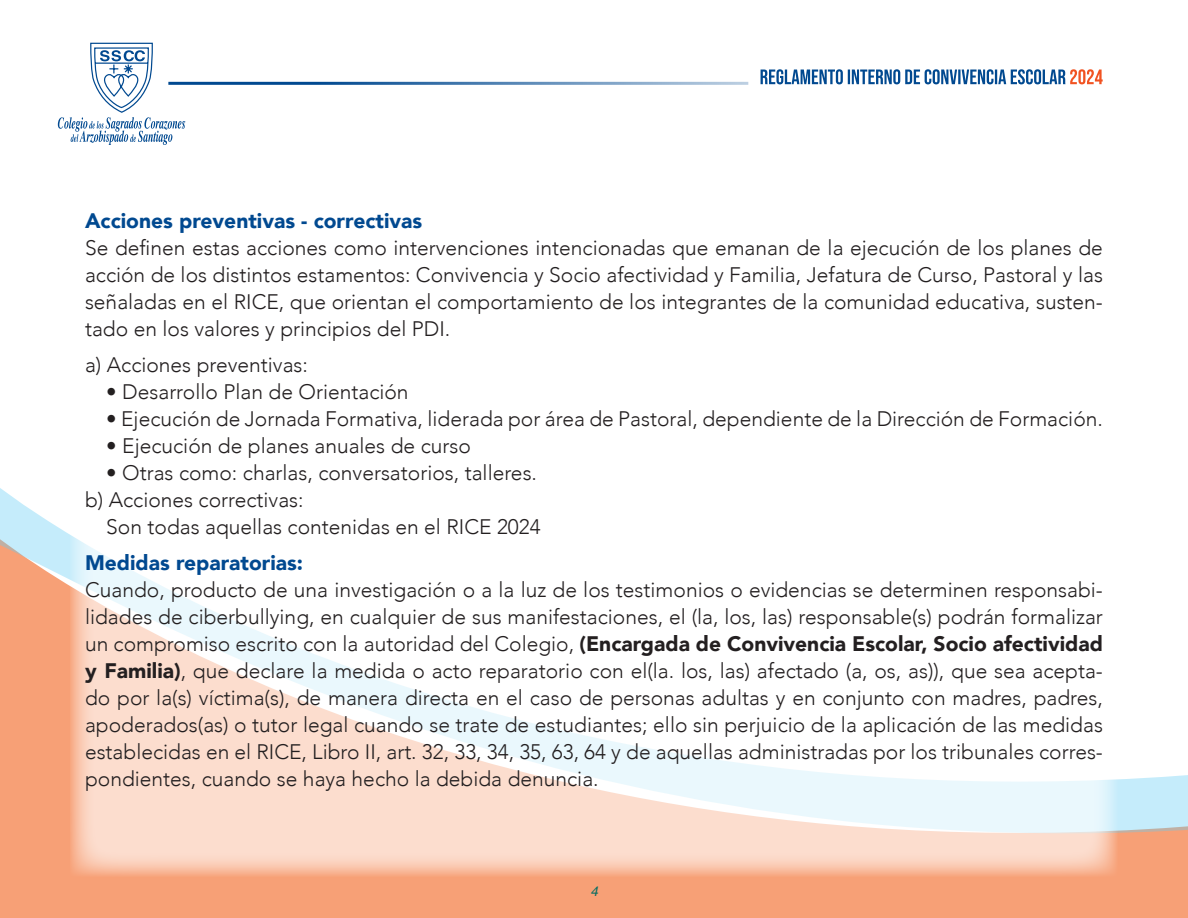
<style>
.page{position:relative;width:1188px;height:918px;background:#fff}
.page>*{position:absolute;margin:0;border:0;box-sizing:border-box;transform-origin:0 0}
.t1{font:300 21px/27px "Avenir";color:#231f20;text-align:justify}
.t2{font:900 21px "Avenir";color:#014990}
.t3{font:italic 13.5px "Helvetica";color:#066d62}
.s1{font-weight:900}
</style>
<div class="page">
<div style="left:0;top:865px;width:1188px;height:53px;background:#f7a076"></div>
<svg style="left:0;top:488px;width:1188px;height:377px"></svg>
<svg style="left:761px;top:69px;width:342px;height:15px"></svg>
<hr style="left:168px;top:82px;width:580px;height:3px;background:#014990">
<svg style="left:58px;top:42px;width:127px;height:103px"></svg>
<svg style="left:70px;top:488px;width:1048px;height:389px"></svg>
<p class="t2" style="left:85px;top:203px;width:339px">Acciones preventivas - correctivas</p>
<p class="t1" style="left:85px;top:235px;width:1019px">Se definen estas acciones como intervenciones intencionadas que emanan de la ejecución de los planes de acción de los distintos estamentos: Convivencia y Socio afectividad y Familia, Jefatura de Curso, Pastoral y las señaladas en el RICE, que orientan el comportamiento de los integrantes de la comunidad educativa, susten&shy;tado en los valores y principios del PDI.</p>
<p class="t1" style="left:85px;top:352px;width:224px">a) Acciones preventivas:</p>
<p class="t1" style="left:106px;top:379px;width:304px">• Desarrollo Plan de Orientación</p>
<p class="t1" style="left:106px;top:406px;width:998px">• Ejecución de Jornada Formativa, liderada por área de Pastoral, dependiente de la Dirección de Formación.</p>
<p class="t1" style="left:106px;top:433px;width:366px">• Ejecución de planes anuales de curso</p>
<p class="t1" style="left:85px;top:460px;width:454px;text-indent:21px">• Otras como: charlas, conversatorios, talleres. b) Acciones correctivas:</p>
<p class="t1" style="left:106px;top:514px;width:436px">Son todas aquellas contenidas en el RICE 2024</p>
<p class="t2" style="left:85px;top:545px;width:220px">Medidas reparatorias:</p>
<p class="t1" style="left:85px;top:577px;width:1019px">Cuando, producto de una investigación o a la luz de los testimonios o evidencias se determinen responsabi&shy;lidades de ciberbullying, en cualquier de sus manifestaciones, el (la, los, las) responsable(s) podrán formalizar un compromiso escrito con la autoridad del Colegio, <span class="s1">(Encargada de Convivencia Escolar, Socio afectividad y Familia)</span>, que declare la medida o acto reparatorio con el(la. los, las) afectado (a, os, as)), que sea acepta&shy;do por la(s) víctima(s), de manera directa en el caso de personas adultas y en conjunto con madres, padres, apoderados(as) o tutor legal cuando se trate de estudiantes; ello sin perjuicio de la aplicación de las medidas establecidas en el RICE, Libro II, art. 32, 33, 34, 35, 63, 64 y de aquellas administradas por los tribunales corres&shy;pondientes, cuando se haya hecho la debida denuncia.</p>
<p class="t3" style="left:591px;top:880px;width:9px">4</p>
</div>
